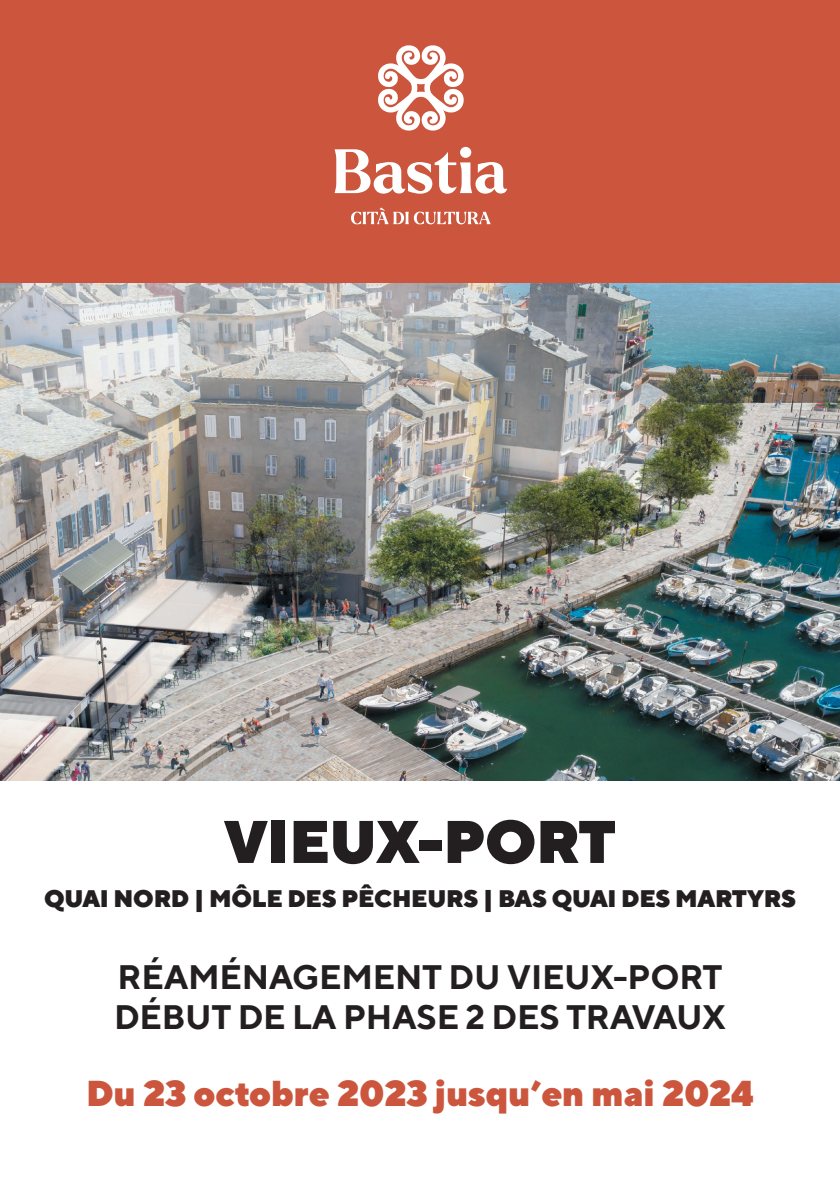
<style>
.page{position:relative;width:840px;height:1191px;background:#fff}
.page>*{position:absolute;margin:0;border:0;box-sizing:border-box;transform-origin:0 0}
.t1{font:900 60px "TT Norms";letter-spacing:-.01em;color:#231f20}
.t2{font:900 36px "TT Norms";letter-spacing:-.01em;color:#cb563d}
.t3{font:700 34px/40.8px "TT Norms";letter-spacing:-.01em;color:#231f20}
.t4{font:900 24px "TT Norms";letter-spacing:-.01em;color:#231f20}
</style>
<div class="page">
<div style="left:0;top:0;width:839px;height:285px;background:#cb563d"></div>
<svg style="left:351px;top:207px;width:139px;height:17px"></svg>
<svg style="left:334px;top:147px;width:173px;height:47px"></svg>
<svg style="left:378px;top:45px;width:86px;height:86px"></svg>
<img style="left:0;top:283px;width:839px;height:497px">
<h1 class="t1" style="left:224px;top:802px;width:393px">VIEUX-PORT</h1>
<p class="t4" style="left:44px;top:882px;width:753px">QUAI NORD | MÔLE DES PÊCHEURS | BAS QUAI DES MARTYRS</p>
<p class="t3" style="left:114px;top:955px;width:613px">RÉAMÉNAGEMENT DU VIEUX-PORT<br>DÉBUT DE LA PHASE 2 DES TRAVAUX</p>
<p class="t2" style="left:86px;top:1070px;width:669px">Du 23 octobre 2023 jusqu’en mai 2024</p>
</div>
